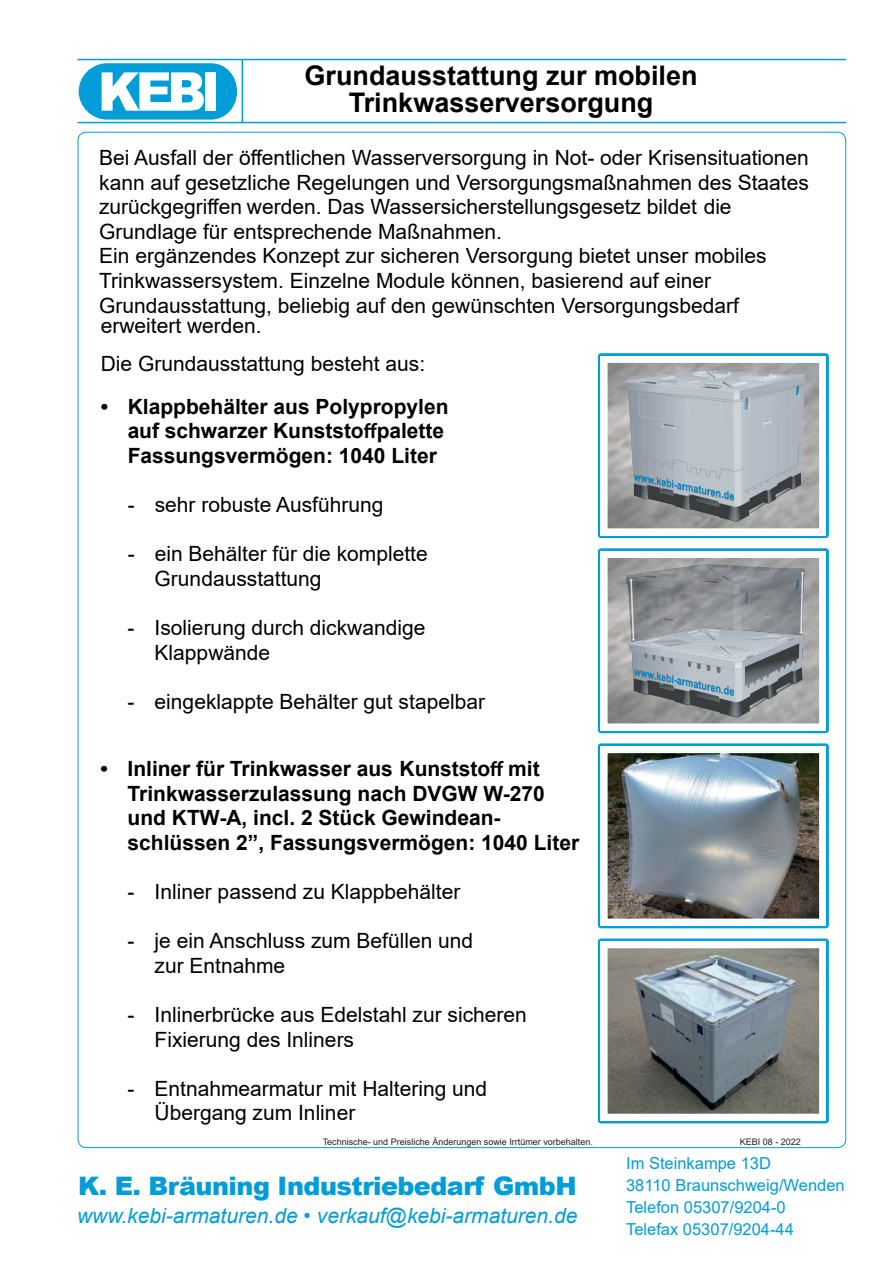
<style>
.page{position:relative;width:894px;height:1263px;background:#fff}
.page>*{position:absolute;margin:0;border:0;box-sizing:border-box;transform-origin:0 0}
.t1{font:700 27px/27.9px "Arial";color:#000;text-align:center}
.t2{font:900 25.5px "Arial";letter-spacing:-.02em;color:#009dd9}
.t3{font:21px/24.6px "Arial";color:#000}
.t4{font:700 21px/24.6px "Arial";color:#000}
.t5{font:italic 21px "Arial";color:#009dd9}
.t6{font:16.5px/21.9px "Arial";color:#009dd9}
.t7{font:9px "Arial";color:#231f20}
.s1{font-family:"Myriad Pro";font-weight:600}
</style>
<div class="page">
<hr style="left:78px;top:59px;width:768px;height:1px;background:#009dd9">
<hr style="left:78px;top:122px;width:768px;height:1px;background:#009dd9">
<hr style="left:242px;top:60px;width:1px;height:63px;background:#009dd9">
<div style="left:79px;top:63px;width:158px;height:57px;background:#009dd9;border-radius:28px"></div>
<div style="left:205px;top:72px;width:11px;height:39px;background:#fff"></div>
<svg style="left:102px;top:72px;width:102px;height:39px"></svg>
<div style="left:598px;top:353px;width:231px;height:185px;border:6px solid #009eda"></div>
<svg style="left:601px;top:356px;width:225px;height:179px;background:#afb5b9"></svg>
<div style="left:598px;top:548px;width:231px;height:185px;border:6px solid #009eda"></div>
<svg style="left:601px;top:551px;width:225px;height:179px;background:#a2a6a9"></svg>
<div style="left:598px;top:743px;width:231px;height:185px;border:6px solid #009eda"></div>
<img style="left:601px;top:746px;width:225px;height:179px">
<div style="left:598px;top:939px;width:231px;height:184px;border:6px solid #009eda"></div>
<svg style="left:601px;top:942px;width:225px;height:178px;background:#8b9191"></svg>
<p class="t1" style="left:305px;top:64px;width:395px">Grundausstattung zur mobilen<br>Trinkwasserversorgung</p>
<p class="t3" style="left:99px;top:147px;width:711px">Bei Ausfall der öffentlichen Wasserversorgung in Not- oder Krisensituationen kann auf gesetzliche Regelungen und Versorgungsmaßnahmen des Staates zurückgegriffen werden. Das Wassersicherstellungsgesetz bildet die Grundlage für entsprechende Maßnahmen.<br>Ein ergänzendes Konzept zur sicheren Versorgung bietet unser mobiles Trinkwassersystem. Einzelne Module können, basierend auf einer Grundausstattung, beliebig auf den gewünschten Versorgungsbedarf</p>
<p class="t3" style="left:101px;top:308px;width:326px;line-height:38.5px">erweitert werden.<br>Die Grundausstattung besteht aus:</p>
<p class="t4" style="left:128px;top:396px;width:322px;text-indent:-27px">• Klappbehälter aus Polypropylen auf schwarzer Kunststo<span class="s1">ff</span>palette<br>Fassungsvermögen: 1040 Liter</p>
<p class="t3" style="left:128px;top:494px;width:257px">- sehr robuste Ausführung</p>
<p class="t3" style="left:155px;top:544px;width:275px;text-indent:-27px">- ein Behälter für die komplette<br>Grundausstattung</p>
<p class="t3" style="left:155px;top:617px;width:272px;text-indent:-27px">- Isolierung durch dickwandige<br>Klappwände</p>
<p class="t3" style="left:128px;top:691px;width:359px">- eingeklappte Behälter gut stapelbar</p>
<p class="t4" style="left:128px;top:758px;width:453px;text-indent:-27px">• Inliner für Trinkwasser aus Kunststo<span class="s1">ff</span> mit Trinkwasserzulassung nach DVGW W-270 und KTW-A, incl. 2 Stück Gewindean&shy;schlüssen 2”, Fassungsvermögen: 1040 Liter</p>
<p class="t3" style="left:128px;top:881px;width:334px">- Inliner passend zu Klappbehälter</p>
<p class="t3" style="left:155px;top:930px;width:320px;text-indent:-27px">- je ein Anschluss zum Befüllen und zur Entnahme</p>
<p class="t3" style="left:155px;top:1004px;width:374px;text-indent:-27px">- Inlinerbrücke aus Edelstahl zur sicheren<br>Fixierung des Inliners</p>
<p class="t3" style="left:155px;top:1078px;width:334px;text-indent:-27px">- Entnahmearmatur mit Haltering und<br>Übergang zum Inliner</p>
<p class="t7" style="left:323px;top:1138px;width:272px">Technische- und Preisliche Änderungen sowie Irrtümer vorbehalten.</p>
<p class="t7" style="left:740px;top:1138px;width:63px">KEBI 08 - 2022</p>
<p class="t2" style="left:78px;top:1177px;width:500px">K. E. Bräuning Industriebedarf GmbH</p>
<p class="t5" style="left:77px;top:1208px;width:502px">www.kebi-armaturen.de • verkauf@kebi-armaturen.de</p>
<p class="t6" style="left:626px;top:1154px;width:220px">Im Steinkampe 13D<br>38110 Braunschweig/Wenden<br>Telefon 05307/9204-0<br>Telefax 05307/9204-44</p>
</div>
